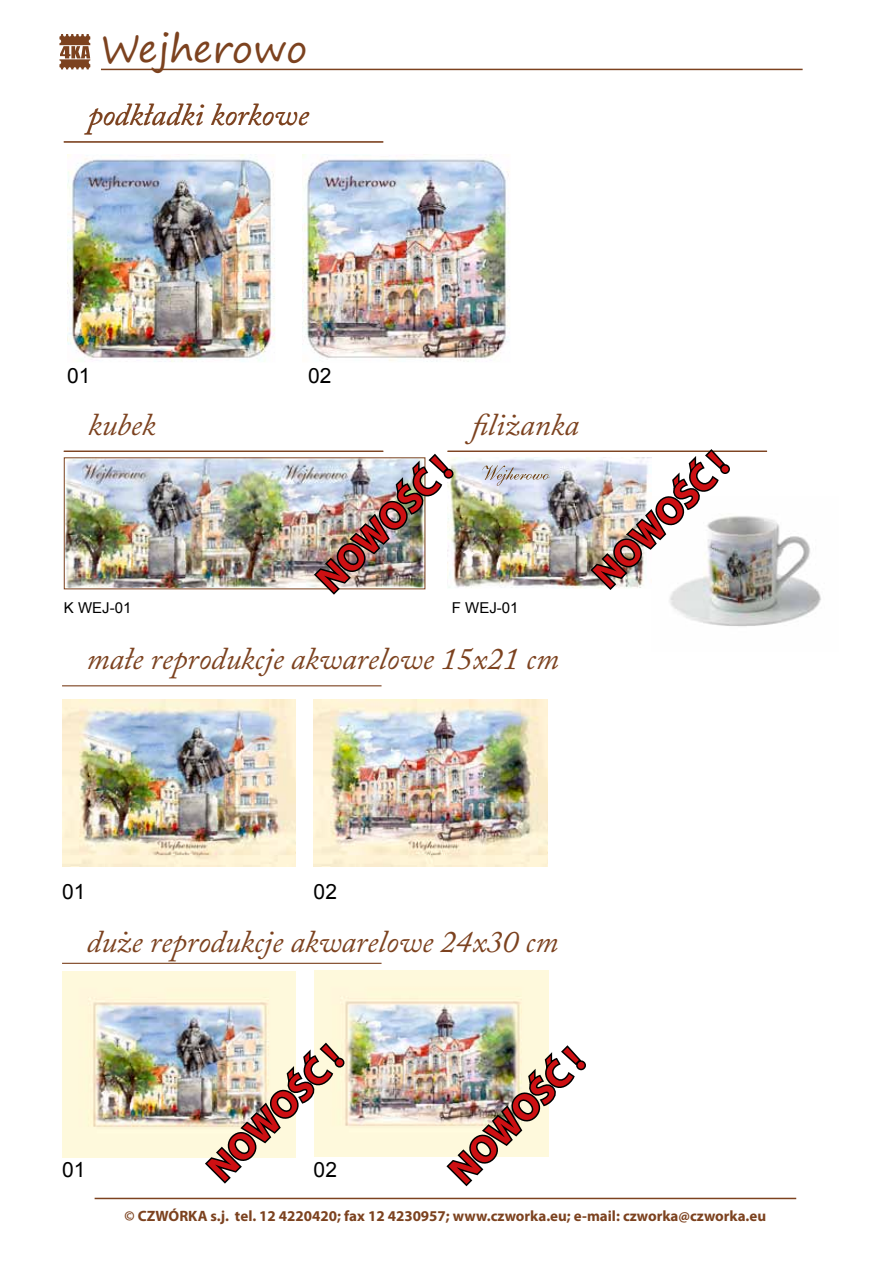
<style>
.page{position:relative;width:893px;height:1263px;background:#fff}
.page>*{position:absolute;margin:0;border:0;box-sizing:border-box;transform-origin:0 0}
.t1{font:700 37.5px "Myriad Pro";color:#cd1013}
.t2{font:37.5px "Segoe Print";color:#7c421f}
.t3{font:italic 31.5px "Adobe Caslon Pro";color:#7c421f}
.t4{font:21px "Arial";color:#000}
.t5{font:700 15px "Myriad Pro";color:#7c421f}
.t6{font:15px "Arial";color:#000}
</style>
<div class="page">
<svg style="left:59px;top:34px;width:31px;height:35px"></svg>
<hr style="left:101px;top:69px;width:702px;height:1px;background:#7c421f">
<hr style="left:95px;top:1198px;width:701px;height:1px;background:#7c421f">
<img style="left:669px;top:516px;width:152px;height:111px">
<hr style="left:64px;top:141px;width:319px;height:2px;background:#7c421f">
<hr style="left:64px;top:451px;width:319px;height:1px;background:#7c421f">
<hr style="left:448px;top:451px;width:319px;height:1px;background:#7c421f">
<img style="left:67px;top:154px;width:208px;height:208px">
<img style="left:302px;top:154px;width:208px;height:208px">
<hr style="left:62px;top:685px;width:320px;height:1px;background:#7c421f">
<hr style="left:62px;top:963px;width:320px;height:1px;background:#7c421f">
<img style="left:62px;top:700px;width:234px;height:166px">
<img style="left:62px;top:972px;width:234px;height:186px">
<img style="left:314px;top:700px;width:233px;height:166px">
<img style="left:315px;top:971px;width:234px;height:185px">
<img style="left:66px;top:459px;width:246px;height:128px">
<img style="left:455px;top:458px;width:133px;height:130px">
<svg style="left:482px;top:465px;width:68px;height:21px"></svg>
<img style="left:312px;top:451px;width:143px;height:144px">
<img style="left:203px;top:1040px;width:143px;height:144px">
<img style="left:444px;top:1043px;width:142px;height:144px">
<img style="left:588px;top:449px;width:144px;height:143px">
<p class="t2" style="left:101px;top:15px;width:208px">Wejherowo</p>
<p class="t3" style="left:88px;top:96px;width:222px">podkładki korkowe</p>
<p class="t4" style="left:67px;top:361px;width:25px">01</p>
<p class="t4" style="left:308px;top:361px;width:25px">02</p>
<p class="t3" style="left:88px;top:405px;width:69px">kubek</p>
<p class="t3" style="left:472px;top:405px;width:108px">filiżanka</p>
<p class="t1" style="left:306px;top:568px;width:174px;rotate:-45deg">NOWOŚĆ !</p>
<p class="t6" style="left:64px;top:597px;width:69px">K WEJ-01</p>
<p class="t6" style="left:452px;top:597px;width:68px">F WEJ-01</p>
<p class="t1" style="left:582px;top:563px;width:174px;rotate:-45deg">NOWOŚĆ !</p>
<p class="t3" style="left:87px;top:640px;width:474px">małe reprodukcje akwarelowe 15x21 cm</p>
<p class="t4" style="left:62px;top:878px;width:25px">01</p>
<p class="t4" style="left:314px;top:878px;width:25px">02</p>
<p class="t3" style="left:87px;top:923px;width:473px">duże reprodukcje akwarelowe 24x30 cm</p>
<p class="t4" style="left:62px;top:1156px;width:25px">01</p>
<p class="t1" style="left:197px;top:1157px;width:174px;rotate:-45deg">NOWOŚĆ !</p>
<p class="t1" style="left:438px;top:1160px;width:174px;rotate:-45deg">NOWOŚĆ !</p>
<p class="t4" style="left:314px;top:1156px;width:25px">02</p>
<p class="t5" style="left:125px;top:1206px;width:643px">© CZWÓRKA s.j. tel. 12 4220420; fax 12 4230957; www.czworka.eu; e-mail: czworka@czworka.eu</p>
</div>
